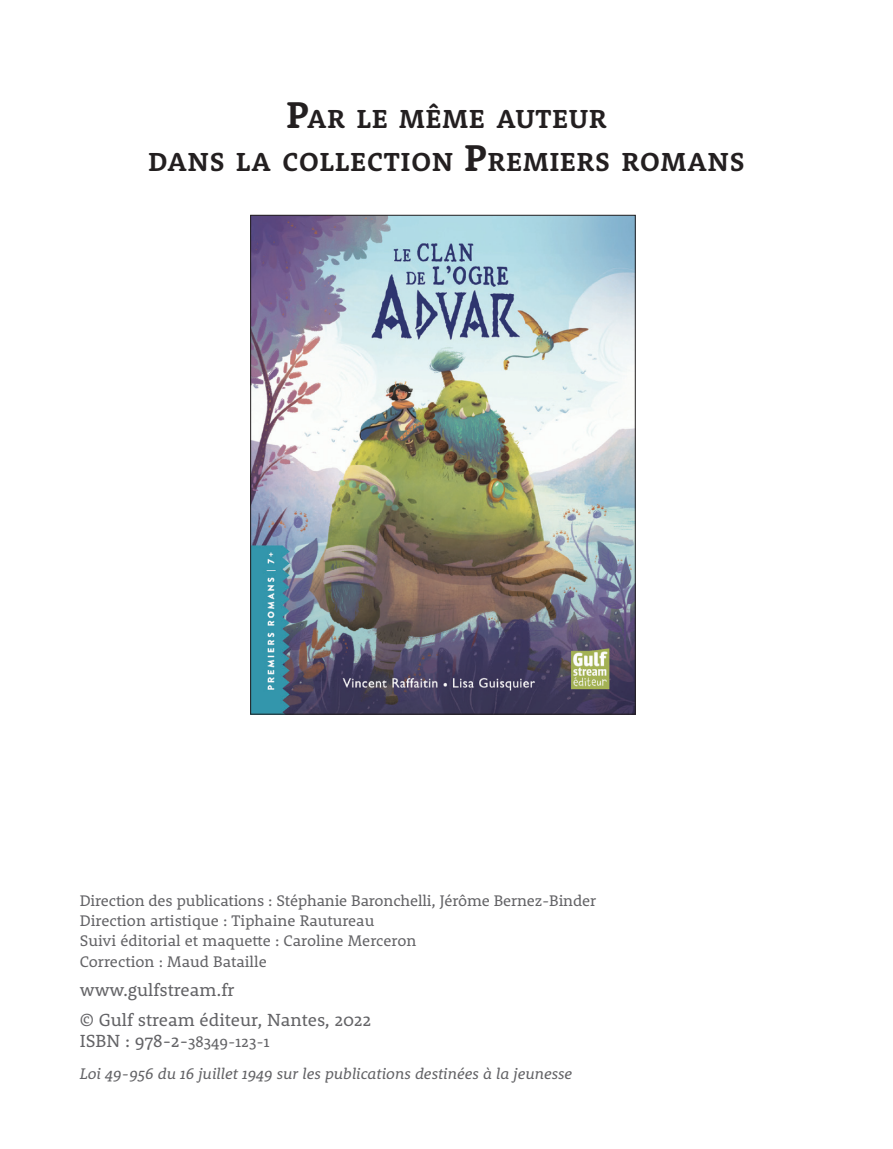
<style>
.page{position:relative;width:893px;height:1149px;background:#fff}
.page>*{position:absolute;margin:0;border:0;box-sizing:border-box;transform-origin:0 0}
.text_personnages{font:700 26.78px/42.8px "Rooney";letter-spacing:.035em;color:#231f20;text-align:center}
.Texte_courant_espace{font:18px "Rooney";color:#636366}
.Texte_courant_espace-2{font:15.75px "Rooney";color:#636366}
.Texte_courant_espace-3{font:italic 15.75px "Rooney";color:#636366}
.s1{font-size:38.25px}
.s2{font-size:15.75px}
</style>
<div class="page">
<img style="left:252px;top:217px;width:381px;height:495px">
<p class="text_personnages" style="left:148px;top:97px;width:598px"><span class="s1">P</span>AR LE MÊME AUTEUR<br>DANS LA COLLECTION <span class="s1">P</span>REMIERS ROMANS</p>
<p class="Texte_courant_espace-2" style="left:80px;top:889px;width:518px">Direction des publications : Stéphanie Baronchelli, Jérôme Bernez-Binder</p>
<p class="Texte_courant_espace-2" style="left:80px;top:910px;width:296px">Direction artistique : Tiphaine Rautureau</p>
<p class="Texte_courant_espace-2" style="left:80px;top:930px;width:338px">Suivi éditorial et maquette : Caroline Merceron</p>
<p class="Texte_courant_espace-2" style="left:80px;top:950px;width:189px">Correction : Maud Bataille</p>
<p class="Texte_courant_espace" style="left:80px;top:978px;width:156px">www.gulfstream.fr</p>
<p class="Texte_courant_espace" style="left:80px;top:1007px;width:293px">© Gulf stream éditeur, Nantes, 2022</p>
<p class="Texte_courant_espace" style="left:80px;top:1028px;width:191px">ISBN : 978-2-<span class="s2">38349-123-1</span></p>
<p class="Texte_courant_espace-3" style="left:80px;top:1062px;width:494px">Loi 49-956 du 16 juillet 1949 sur les publications destinées à la jeunesse</p>
</div>
